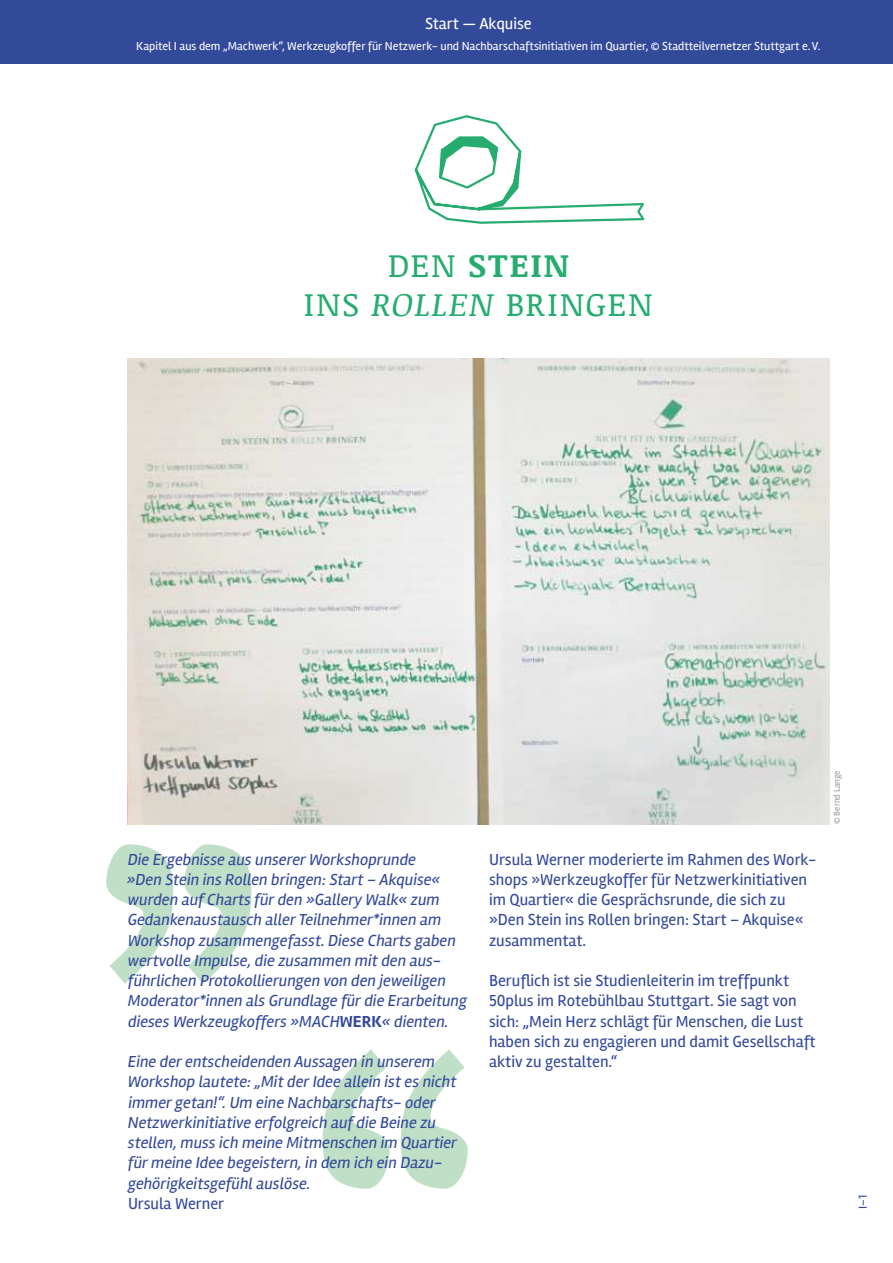
<style>
.page{position:relative;width:893px;height:1263px;background:#fff}
.page>*{position:absolute;margin:0;border:0;box-sizing:border-box;transform-origin:0 0}
.t1{font:33px/39px "Noticia Text";letter-spacing:.045em;color:#26ac6f;text-align:center}
.t2{font:italic 16.5px/20.2px "Rambla";color:#33499a}
.t3{font:16.5px/20.2px "Rambla";color:#33499a}
.t4{font:16.5px "Rambla";color:#fff}
.t5{font:12px "Rambla";color:#fff}
.t6{font:12px "Rambla";color:#33499a}
.t7{font:9px "Rambla";color:#9c9c9d}
.s1{font-weight:700}
.s2{font-style:italic}
.s3{font-weight:700;font-style:normal}
</style>
<div class="page">
<svg style="left:414px;top:115px;width:231px;height:109px"></svg>
<img style="left:128px;top:358px;width:701px;height:466px">
<svg style="left:106px;top:844px;width:145px;height:140px"></svg>
<svg style="left:323px;top:1049px;width:145px;height:140px"></svg>
<div style="left:0;top:0;width:893px;height:64px;background:#33499a"></div>
<p class="t4" style="left:425px;top:14px;width:108px">Start — Akquise</p>
<p class="t5" style="left:136px;top:39px;width:686px">Kapitel I aus dem „Machwerk“, Werkzeugkoffer für Netzwerk- und Nachbarschaftsinitiativen im Quartier, © Stadtteilvernetzer Stuttgart e.V.</p>
<h1 class="t1" style="left:304px;top:245px;width:351px">DEN <span class="s1">STEIN<br></span>INS <span class="s2">ROLLEN</span> BRINGEN</h1>
<p class="t2" style="left:127px;top:849px;width:342px">Die Ergebnisse aus unserer Workshoprunde<br>»Den Stein ins Rollen bringen: Start – Akquise« wurden auf Charts für den »Gallery Walk« zum Gedankenaustausch aller Teilnehmer*innen am Workshop zusammengefasst. Diese Charts gaben wertvolle Impulse, die zusammen mit den aus&shy;führlichen Protokollierungen von den jeweiligen Moderator*innen als Grundlage für die Erarbeitung dieses Werkzeugkoffers »MACH<span class="s3">WERK</span>« dienten.</p>
<p class="t2" style="left:128px;top:1051px;width:331px">Eine der entscheidenden Aussagen in unserem Workshop lautete: „Mit der Idee allein ist es nicht immer getan!“. Um eine Nachbarschafts- oder Netzwerkinitiative erfolgreich auf die Beine zu stellen, muss ich meine Mitmenschen im Quartier für meine Idee begeistern, in dem ich ein Dazu&shy;gehörigkeitsgefühl auslöse.</p>
<p class="t3" style="left:128px;top:1193px;width:98px">Ursula Werner</p>
<p class="t3" style="left:489px;top:849px;width:329px">Ursula Werner moderierte im Rahmen des Work&shy;shops »Werkzeugkoffer für Netzwerkinitiativen im Quartier« die Gesprächsrunde, die sich zu »Den Stein ins Rollen bringen: Start – Akquise« zusammentat.</p>
<p class="t3" style="left:489px;top:970px;width:328px">Beruflich ist sie Studienleiterin im treffpunkt 50plus im Rotebühlbau Stuttgart. Sie sagt von sich: „Mein Herz schlägt für Menschen, die Lust haben sich zu engagieren und damit Gesellschaft aktiv zu gestalten.“</p>
<p class="t7" style="left:831px;top:824px;width:55px;rotate:-90deg">© Bernd Lange</p>
<p class="t6" style="left:855px;top:1209px;width:15px;rotate:-90deg">I–1</p>
</div>
